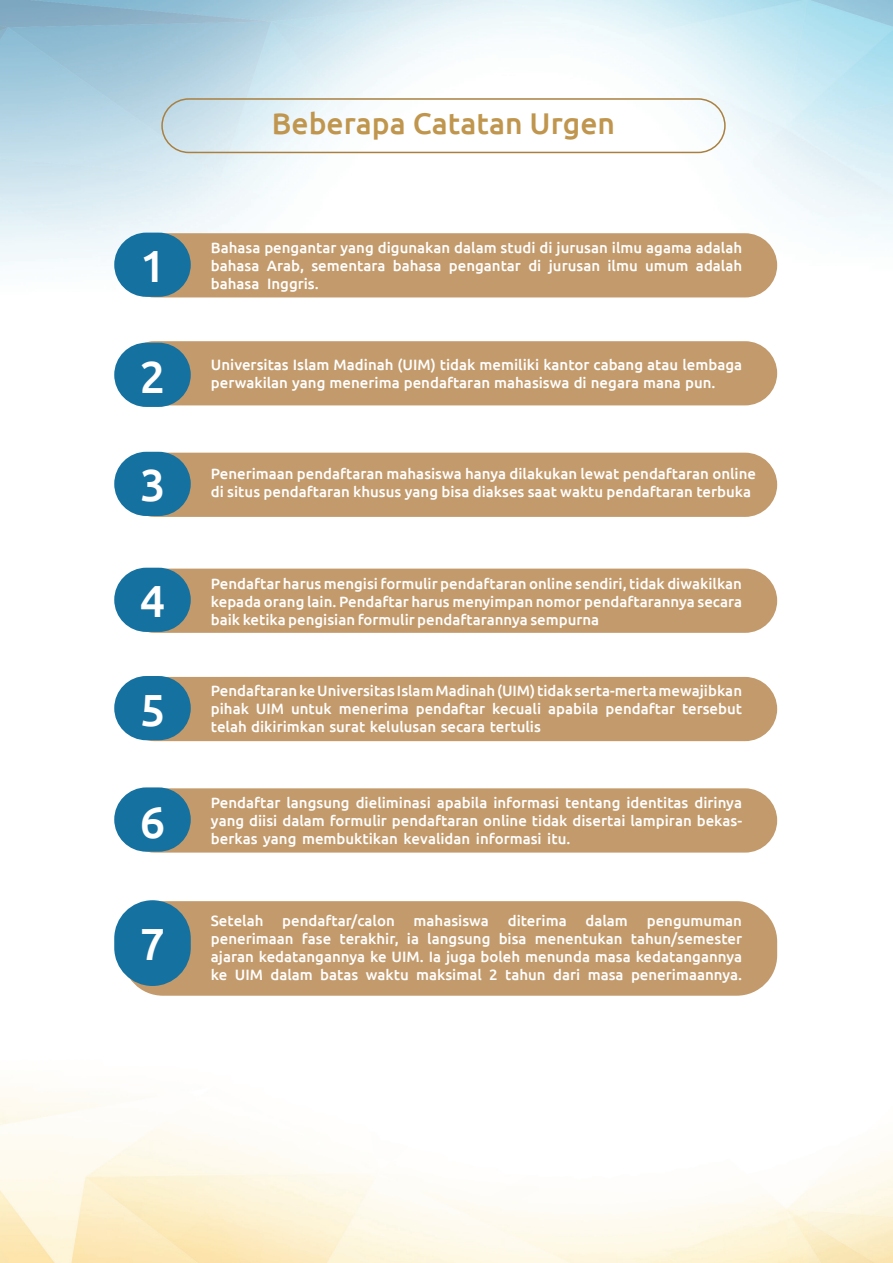
<style>
.page{position:relative;width:893px;height:1263px;background:#fff}
.page>*{position:absolute;margin:0;border:0;box-sizing:border-box;transform-origin:0 0}
.t1{font:500 45px "Ubuntu";color:#fff}
.t2{font:500 30px "Ubuntu";color:#c0964e}
.t3{font:500 15px/18px "Ubuntu";color:#fff}
</style>
<div class="page">
<img style="left:0;top:0;width:893px;height:1263px">
<div style="left:122px;top:233px;width:655px;height:64px;background:#c39a6b;border-radius:32px"></div>
<div style="left:122px;top:341px;width:655px;height:64px;background:#c39a6b;border-radius:32px"></div>
<div style="left:122px;top:453px;width:655px;height:64px;background:#c39a6b;border-radius:32px"></div>
<div style="left:122px;top:677px;width:655px;height:64px;background:#c39a6b;border-radius:32px"></div>
<div style="left:122px;top:569px;width:655px;height:64px;background:#c39a6b;border-radius:32px"></div>
<div style="left:122px;top:788px;width:655px;height:64px;background:#c39a6b;border-radius:32px"></div>
<div style="left:122px;top:901px;width:655px;height:95px;background:#c39a6b;border-radius:40px"></div>
<div style="left:114px;top:233px;width:77px;height:64px;background:#1571a0;border-radius:32px"></div>
<div style="left:114px;top:343px;width:77px;height:64px;background:#1571a0;border-radius:32px"></div>
<div style="left:114px;top:568px;width:77px;height:64px;background:#1571a0;border-radius:32px"></div>
<div style="left:114px;top:787px;width:77px;height:65px;background:#1571a0;border-radius:32px"></div>
<div style="left:114px;top:900px;width:77px;height:86px;background:#1571a0;border-radius:38px"></div>
<div style="left:114px;top:452px;width:77px;height:64px;background:#1571a0;border-radius:32px"></div>
<div style="left:114px;top:676px;width:77px;height:64px;background:#1571a0;border-radius:32px"></div>
<div style="left:161px;top:98px;width:565px;height:55px;border:2px solid #a98040;border-radius:27px"></div>
<h1 class="t1" style="left:140px;top:238px;width:27px">1</h1>
<h1 class="t1" style="left:140px;top:349px;width:27px">2</h1>
<h1 class="t1" style="left:140px;top:457px;width:27px">3</h1>
<h1 class="t1" style="left:140px;top:573px;width:27px">4</h1>
<h1 class="t1" style="left:140px;top:681px;width:27px">5</h1>
<h1 class="t1" style="left:140px;top:793px;width:27px">6</h1>
<h1 class="t1" style="left:140px;top:916px;width:27px">7</h1>
<h2 class="t2" style="left:272px;top:104px;width:345px">Beberapa Catatan Urgen</h2>
<p class="t3" style="left:211px;top:238px;width:533px;text-align:right">Bahasa pengantar yang digunakan dalam studi di jurusan ilmu agama adalah adalah</p>
<p class="t3" style="left:211px;top:256px;width:50px">bahasa</p>
<p class="t3" style="left:267px;top:256px;width:39px">Arab,</p>
<p class="t3" style="left:393px;top:256px;width:50px">bahasa</p>
<p class="t3" style="left:528px;top:256px;width:15px">di</p>
<p class="t3" style="left:607px;top:256px;width:32px">ilmu</p>
<p class="t3" style="left:549px;top:256px;width:53px">jurusan</p>
<p class="t3" style="left:311px;top:256px;width:76px">sementara</p>
<p class="t3" style="left:449px;top:256px;width:74px">pengantar</p>
<p class="t3" style="left:645px;top:256px;width:45px">umum</p>
<p class="t3" style="left:211px;top:274px;width:50px">bahasa</p>
<p class="t3" style="left:267px;top:274px;width:53px">Inggris.</p>
<p class="t3" style="left:211px;top:355px;width:533px">Universitas Islam Madinah (UIM) tidak memiliki kantor cabang atau lembaga perwakilan yang menerima pendaftaran mahasiswa di negara mana pun.</p>
<p class="t3" style="left:211px;top:464px;width:547px">Penerimaan pendaftaran mahasiswa hanya dilakukan lewat pendaftaran online di situs pendaftaran khusus yang bisa diakses saat waktu pendaftaran terbuka</p>
<p class="t3" style="left:211px;top:574px;width:533px;text-align:justify">Pendaftar harus mengisi formulir pendaftaran online sendiri, tidak diwakilkan kepada orang lain. Pendaftar harus menyimpan nomor pendaftarannya secara baik ketika pengisian formulir pendaftarannya sempurna</p>
<p class="t3" style="left:211px;top:681px;width:533px;text-align:right">PendaftarankeUniversitasIslamMadinah(UIM)tidakserta-mertamewajibkan tersebut</p>
<p class="t3" style="left:211px;top:699px;width:332px">pihak<br>telah dikirimkan surat kelulusan secara tertulis</p>
<p class="t3" style="left:291px;top:699px;width:42px">untuk</p>
<p class="t3" style="left:416px;top:699px;width:71px">pendaftar</p>
<p class="t3" style="left:492px;top:699px;width:50px">kecuali</p>
<p class="t3" style="left:548px;top:699px;width:52px">apabila</p>
<p class="t3" style="left:605px;top:699px;width:71px">pendaftar</p>
<p class="t3" style="left:339px;top:699px;width:72px">menerima</p>
<p class="t3" style="left:256px;top:699px;width:30px">UIM</p>
<p class="t3" style="left:211px;top:793px;width:533px">Pendaftar langsung dieliminasi apabila informasi tentang identitas dirinya</p>
<p class="t3" style="left:211px;top:829px;width:361px">berkas yang membuktikan kevalidan informasi itu.</p>
<p class="t3" style="left:211px;top:811px;width:533px">yang diisi dalam formulir pendaftaran online tidak disertai lampiran bekas-</p>
<p class="t3" style="left:211px;top:911px;width:54px">Setelah</p>
<p class="t3" style="left:282px;top:911px;width:114px">pendaftar/calon</p>
<p class="t3" style="left:414px;top:911px;width:77px">mahasiswa</p>
<p class="t3" style="left:508px;top:911px;width:60px">diterima</p>
<p class="t3" style="left:586px;top:911px;width:44px">dalam</p>
<p class="t3" style="left:647px;top:911px;width:97px">pengumuman</p>
<p class="t3" style="left:631px;top:929px;width:113px">tahun/semester</p>
<p class="t3" style="left:302px;top:929px;width:31px">fase</p>
<p class="t3" style="left:339px;top:929px;width:61px">terakhir,</p>
<p class="t3" style="left:427px;top:929px;width:65px">langsung</p>
<p class="t3" style="left:499px;top:929px;width:29px">bisa</p>
<p class="t3" style="left:535px;top:929px;width:89px">menentukan</p>
<p class="t3" style="left:211px;top:929px;width:84px">penerimaan</p>
<p class="t3" style="left:211px;top:947px;width:533px">ajaran kedatangannya ke UIM. Ia juga boleh menunda masa kedatangannya</p>
<p class="t3" style="left:631px;top:965px;width:113px">penerimaannya.</p>
<p class="t3" style="left:407px;top:929px;width:14px">ia</p>
<p class="t3" style="left:211px;top:965px;width:18px">ke</p>
<p class="t3" style="left:270px;top:965px;width:44px">dalam</p>
<p class="t3" style="left:320px;top:965px;width:40px">batas</p>
<p class="t3" style="left:366px;top:965px;width:44px">waktu</p>
<p class="t3" style="left:416px;top:965px;width:67px">maksimal</p>
<p class="t3" style="left:505px;top:965px;width:42px">tahun</p>
<p class="t3" style="left:553px;top:965px;width:29px">dari</p>
<p class="t3" style="left:489px;top:965px;width:10px">2</p>
<p class="t3" style="left:235px;top:965px;width:30px">UIM</p>
<p class="t3" style="left:588px;top:965px;width:37px">masa</p>
</div>
